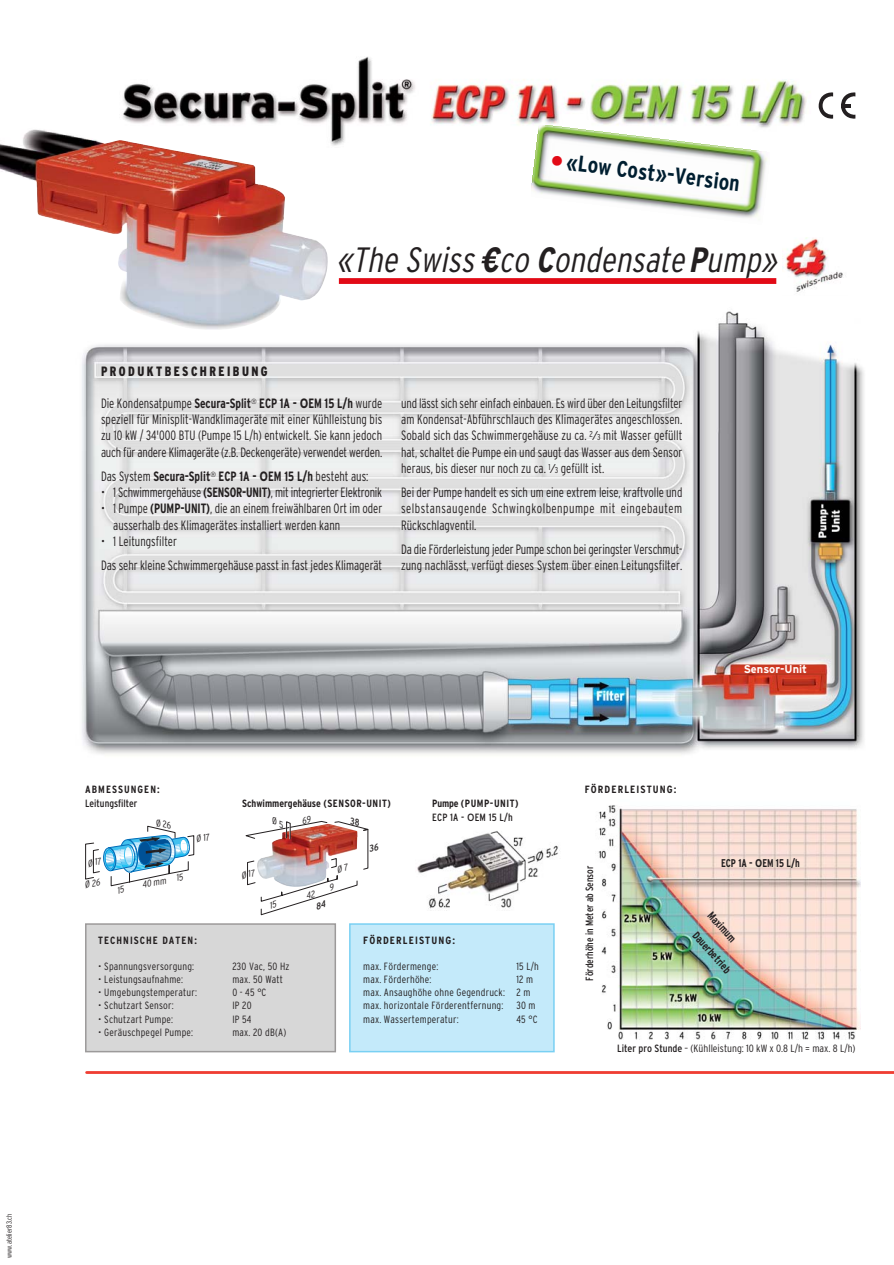
<style>
.page{position:relative;width:894px;height:1265px;background:#fff}
.page>*{position:absolute;margin:0;border:0;box-sizing:border-box;transform-origin:0 0}
.t1{font:italic 300 condensed 35.1px "Interstate";color:#231f20}
.t2{font:700 condensed 22.5px "Interstate";color:#001e30}
.t3{font:300 condensed 13.5px/16.2px "Interstate";letter-spacing:-.005em;color:#231f20;text-align:justify;scale:.9 1}
.t4{font:700 condensed 13.5px "Interstate";color:#231f20;scale:.9 1}
.t5{font:900 condensed 13.5px "Interstate";letter-spacing:.2em;color:#231f20;scale:.9 1}
.t6{font:700 condensed 11.25px/24.5px "Interstate";color:#231f20;scale:.9 1}
.t7{font:700 11.25px "Interstate";color:#fff}
.t8{font:300 condensed 10.5px/13.2px "Interstate";letter-spacing:.02em;color:#231f20}
.t9{font:300 condensed 10.5px "Interstate";color:#231f20;scale:1.04 1}
.t10{font:700 condensed 10.5px/14.2px "Interstate";letter-spacing:.05em;color:#231f20}
.t11{font:700 condensed 10.5px "Interstate";letter-spacing:.1em;color:#231f20;scale:1.04 1}
.t12{font:700 condensed 10.5px "Interstate";color:#231f20}
.t13{font:700 condensed 10.5px "Interstate";letter-spacing:.1em;color:#231f20}
.t14{font:condensed 10.5px "Interstate";color:#231f20;scale:.96 1}
.t15{font:condensed 10.5px "Interstate";color:#231f20}
.t16{font:italic 300 condensed 9.45px "Interstate";color:#231f20;scale:1.05 1}
.t17{font:300 condensed 7.5px "Interstate";color:#231f20;scale:.96 1}
.s1{font-size:30px;color:#e20a16}
.s2{font-weight:700}
.s3{font-weight:700;font-stretch:normal}
.s4{font-weight:300}
.s5{font-stretch:normal}
.s6{font-size:12.75px}
.s7{font-size:8.55px}
.s8{font-weight:400}
.s9{font-weight:400;font-stretch:normal}
</style>
<div class="page">
<img style="left:82px;top:278px;width:782px;height:476px">
<hr style="left:87px;top:1071px;width:807px;height:2px;background:#ef3e33">
<img style="left:123px;top:56px;width:696px;height:90px">
<img style="left:0;top:128px;width:328px;height:202px">
<img style="left:417px;top:831px;width:143px;height:80px">
<div style="left:349px;top:923px;width:206px;height:129px;background:#c4eafa;border:2px solid #79d0f3"></div>
<div style="left:85px;top:923px;width:251px;height:129px;background:#d7d7d7;border:2px solid #9c9a9a"></div>
<img style="left:531px;top:125px;width:239px;height:93px">
<img style="left:783px;top:237px;width:65px;height:58px">
<div style="left:339px;top:278px;width:437px;height:6px;background:#e20a16"></div>
<svg style="left:481px;top:256px;width:15px;height:7px"></svg>
<img style="left:598px;top:805px;width:262px;height:234px">
<svg style="left:819px;top:92px;width:14px;height:27px"></svg>
<svg style="left:841px;top:92px;width:14px;height:27px"></svg>
<svg style="left:85px;top:825px;width:110px;height:62px"></svg>
<svg style="left:245px;top:821px;width:124px;height:94px"></svg>
<p class="t17" style="left:6px;top:1258px;width:47px;rotate:-90deg">www.atelier83.ch</p>
<h2 class="t2" style="left:552px;top:152px;width:192px;rotate:7deg"><span class="s1">•</span> «Low Cost»-Version</h2>
<h1 class="t1" style="left:336px;top:247px;width:448px">«The Swiss <span class="s2">C</span>co <span class="s2">C</span>ondensate<span class="s2">P</span>ump»</h1>
<p class="t5" style="left:101px;top:366px;width:187px">PRODUKTBESCHREIBUNG</p>
<p class="t3" style="left:101px;top:396px;width:314px">Die Kondensatpumpe <span class="s2">Secura-Split</span><sup>®</sup> <span class="s2">ECP 1A -</span> <span class="s3">O</span><span class="s2">EM 15 L/h</span> wurde speziell für Minisplit-Wandklimageräte mit einer Kühlleistung bis zu 10 kW / 34'000 BTU (Pumpe 15 L/h) entwickelt. Sie kann jedoch auch für andere Klimageräte (z.B. Deckengeräte) verwendet werden.</p>
<p class="t4" style="left:101px;top:471px;width:299px"><span class="s4">Das System</span> Secura-Split<sup>®</sup> ECP 1A - <span class="s5">O</span>EM 15 L/h <span class="s4">besteht aus:</span></p>
<p class="t3" style="left:101px;top:485px;width:314px">• 1 Schwimmergehäuse <span class="s2">(SENSOR-UNIT)</span>, mit integrierter Elektronik</p>
<p class="t3" style="left:113px;top:501px;width:300px;text-indent:-12px">• 1 Pumpe <span class="s2">(PUMP-UNIT)</span>, die an einem freiwählbaren Ort im oder ausserhalb des Klimagerätes installiert werden kann</p>
<p class="t3" style="left:101px;top:530px;width:314px;line-height:24.3px">• 1 Leitungsfilter<br>Das sehr kleine Schwimmergehäuse passt in fast jedes Klimagerät</p>
<p class="t3" style="left:401px;top:396px;width:314px">und lässt sich sehr einfach einbauen. Es wird über den Leitungsfilter am Kondensat-Abführschlauch des Klimagerätes angeschlossen.<br>Sobald sich das Schwimmergehäuse zu ca. <sup>2</sup><span class="s6">⁄</span><span class="s7">3</span> mit Wasser gefüllt hat, schaltet die Pumpe ein und saugt das Wasser aus dem Sensor heraus, bis dieser nur noch zu ca. <sup>1</sup><span class="s6">⁄</span><span class="s7">3</span> gefüllt ist.</p>
<p class="t3" style="left:401px;top:485px;width:314px">Bei der Pumpe handelt es sich um eine extrem leise, kraftvolle und selbstansaugende Schwingkolbenpumpe mit eingebautem Rückschlagventil.</p>
<p class="t3" style="left:401px;top:542px;width:314px">Da die Förderleistung jeder Pumpe schon bei geringster Verschmut&shy;zung nachlässt, verfügt dieses System über einen Leitungsfilter.</p>
<p class="t7" style="left:744px;top:665px;width:65px">Sensor-Unit</p>
<p class="t13" style="left:85px;top:785px;width:76px">ABMESSUNGEN:</p>
<p class="t15" style="left:85px;top:799px;width:54px">Leitungsfilter</p>
<p class="t12" style="left:242px;top:799px;width:150px">Schwimmergehäuse (SENSOR-UNIT)</p>
<p class="t10" style="left:432px;top:797px;width:88px">Pumpe (PUMP-UNIT)<br><span class="s8">ECP 1A -</span> <span class="s9">O</span><span class="s8">EM 15 L/h</span></p>
<p class="t16" style="left:141px;top:881px;width:25px;rotate:-12deg">40 mm</p>
<p class="t13" style="left:98px;top:936px;width:100px">TECHNISCHE DATEN:</p>
<p class="t8" style="left:98px;top:960px;width:97px">• Spannungsversorgung:</p>
<p class="t8" style="left:232px;top:960px;width:59px">230 Vac, 50 Hz</p>
<p class="t8" style="left:98px;top:973px;width:86px">• Leistungsaufnahme:</p>
<p class="t8" style="left:232px;top:973px;width:52px">max. 50 Watt</p>
<p class="t8" style="left:98px;top:987px;width:100px">• Umgebungstemperatur:</p>
<p class="t8" style="left:232px;top:987px;width:36px">0 - 45 °C</p>
<p class="t8" style="left:98px;top:1000px;width:77px">• Schutzart Sensor:</p>
<p class="t8" style="left:232px;top:1000px;width:21px">IP 20</p>
<p class="t8" style="left:98px;top:1013px;width:77px">• Schutzart Pumpe:</p>
<p class="t8" style="left:232px;top:1013px;width:21px">IP 54</p>
<p class="t8" style="left:98px;top:1026px;width:97px">• Geräuschpegel Pumpe:</p>
<p class="t8" style="left:232px;top:1026px;width:55px">max. 20 dB(A)</p>
<p class="t11" style="left:363px;top:936px;width:90px">FÖRDERLEISTUNG:</p>
<p class="t8" style="left:363px;top:960px;width:77px">max. Fördermenge:</p>
<p class="t8" style="left:516px;top:960px;width:24px">15 L/h</p>
<p class="t8" style="left:363px;top:973px;width:70px">max. Förderhöhe:</p>
<p class="t8" style="left:363px;top:973px;width:174px;text-indent:153px">12 m max. Ansaughöhe ohne Gegendruck: 2 m max. horizontale Förderentfernung: 30 m max. Wassertemperatur:</p>
<p class="t8" style="left:516px;top:1013px;width:23px">45 °C</p>
<p class="t11" style="left:585px;top:785px;width:90px">FÖRDERLEISTUNG:</p>
<p class="t14" style="left:585px;top:980px;width:121px;rotate:-90deg">Förderhöhe in Meter ab Sensor</p>
<p class="t6" style="left:721px;top:852px;width:89px">ECP 1A - <span class="s5">O</span>EM 15 L/h</p>
<p class="t6" style="left:721px;top:909px;width:58px;text-indent:-5px;rotate:48deg">Maximum<br>Dauerbetrieb</p>
<p class="t9" style="left:617px;top:1044px;width:231px"><span class="s8">Liter pro Stunde</span> – (Kühlleistung: 10 kW x 0.8 L/h = max. 8 L/h)</p>
</div>
